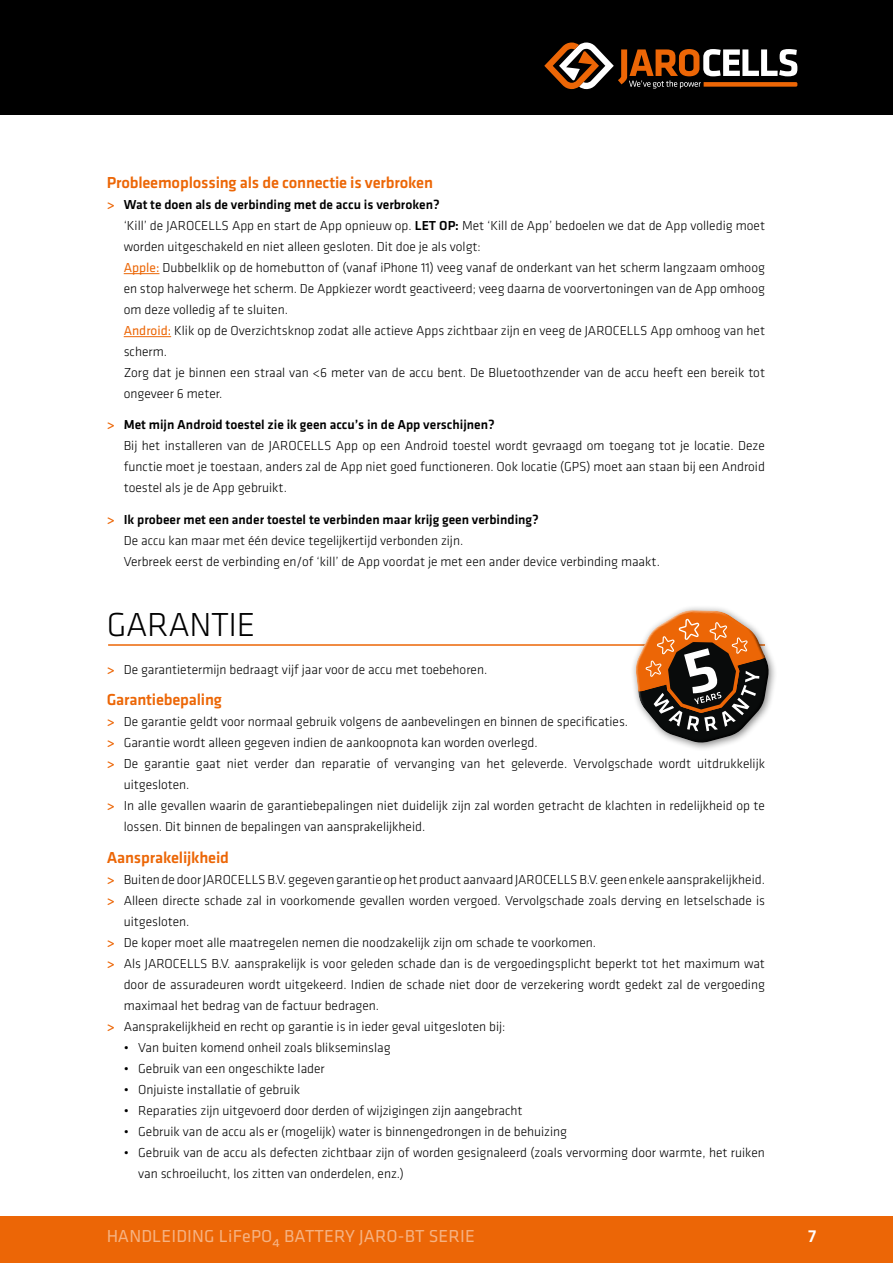
<style>
.page{position:relative;width:893px;height:1263px;background:#fff}
.page>*{position:absolute;margin:0;border:0;box-sizing:border-box;transform-origin:0 0}
.t1{font:300 34.5px "Klavika";letter-spacing:-.01em;color:#000}
.t2{font:18px "Klavika";letter-spacing:.01em;color:#fff}
.t3{font:500 18px "Klavika";color:#fff}
.t4{font:500 16.5px "Klavika";letter-spacing:-.01em;color:#ec6606}
.t5{font:300 13.5px/21px "Klavika";color:#000}
.s1{font-weight:500;color:#ec6606}
.s2{font-weight:500}
.s3{font-weight:400;color:#ec6606}
</style>
<div class="page">
<div style="left:0;top:0;width:893px;height:115px;background:#000"></div>
<div style="left:0;top:1216px;width:893px;height:47px;background:#ec6606"></div>
<svg style="left:544px;top:43px;width:253px;height:46px"></svg>
<hr style="left:124px;top:273px;width:35px;height:1px;background:#ec6606">
<hr style="left:124px;top:336px;width:47px;height:1px;background:#ec6606">
<hr style="left:108px;top:644px;width:657px;height:2px;background:#ec6606">
<svg style="left:617px;top:607px;width:158px;height:142px"></svg>
<p class="t4" style="left:107px;top:173px;width:328px">Probleemoplossing als de connectie is verbroken</p>
<p class="t5" style="left:124px;top:194px;width:643px;text-indent:-17px"><span class="s1">&gt;</span> <span class="s2">Wat te doen als de verbinding met de accu is verbroken?<br></span>‘Kill’ de JAROCELLS App en start de App opnieuw op. <span class="s2">LET OP:</span> Met ‘Kill de App’ bedoelen we dat de App volledig moet worden uitgeschakeld en niet alleen gesloten. Dit doe je als volgt:<br><span class="s3">Apple:</span> Dubbelklik op de homebutton of (vanaf iPhone 11) veeg vanaf de onderkant van het scherm langzaam omhoog en stop halverwege het scherm. De Appkiezer wordt geactiveerd; veeg daarna de voorvertoningen van de App omhoog om deze volledig af te sluiten.<br><span class="s3">Android:</span> Klik op de Overzichtsknop zodat alle actieve Apps zichtbaar zijn en veeg de JAROCELLS App omhoog van het scherm.<br>Zorg dat je binnen een straal van &lt;6 meter van de accu bent. De Bluetoothzender van de accu heeft een bereik tot ongeveer 6 meter.</p>
<p class="t5" style="left:124px;top:415px;width:643px;text-indent:-17px"><span class="s1">&gt;</span> <span class="s2">Met mijn Android toestel zie ik geen accu’s in de App verschijnen?<br></span>Bij het installeren van de JAROCELLS App op een Android toestel wordt gevraagd om toegang tot je locatie. Deze functie moet je toestaan, anders zal de App niet goed functioneren. Ook locatie (GPS) moet aan staan bij een Android toestel als je de App gebruikt.</p>
<p class="t5" style="left:124px;top:509px;width:538px;text-indent:-17px"><span class="s1">&gt;</span> <span class="s2">Ik probeer met een ander toestel te verbinden maar krijg geen verbinding?<br></span>De accu kan maar met één device tegelijkertijd verbonden zijn.<br>Verbreek eerst de verbinding en/of ‘kill’ de App voordat je met een ander device verbinding maakt.</p>
<h1 class="t1" style="left:107px;top:606px;width:150px">GARANTIE</h1>
<p class="t5" style="left:107px;top:659px;width:382px"><span class="s1">&gt;</span> De garantietermijn bedraagt vijf jaar voor de accu met toebehoren.</p>
<p class="t4" style="left:107px;top:691px;width:117px">Garantiebepaling</p>
<p class="t5" style="left:107px;top:711px;width:523px"><span class="s1">&gt;</span> De garantie geldt voor normaal gebruik volgens de aanbevelingen en binnen de specificaties.</p>
<p class="t5" style="left:107px;top:732px;width:433px"><span class="s1">&gt;</span> Garantie wordt alleen gegeven indien de aankoopnota kan worden overlegd.</p>
<p class="t5" style="left:107px;top:753px;width:660px"><span class="s1">&gt;</span> De garantie gaat niet verder dan reparatie of vervanging van het geleverde. Vervolgschade wordt uitdrukkelijk</p>
<p class="t5" style="left:124px;top:774px;width:67px">uitgesloten.</p>
<p class="t5" style="left:107px;top:795px;width:660px"><span class="s1">&gt;</span> In alle gevallen waarin de garantiebepalingen niet duidelijk zijn zal worden getracht de klachten in redelijkheid op te</p>
<p class="t5" style="left:124px;top:816px;width:303px">lossen. Dit binnen de bepalingen van aansprakelijkheid.</p>
<p class="t4" style="left:107px;top:848px;width:124px">Aansprakelijkheid</p>
<p class="t5" style="left:107px;top:869px;width:660px"><span class="s1">&gt;</span> Buiten de door JAROCELLS B.V. gegeven garantie op het product aanvaard JAROCELLS B.V. geen enkele aansprakelijkheid.</p>
<p class="t5" style="left:107px;top:890px;width:660px"><span class="s1">&gt;</span> Alleen directe schade zal in voorkomende gevallen worden vergoed. Vervolgschade zoals derving en letselschade is</p>
<p class="t5" style="left:124px;top:911px;width:67px">uitgesloten.</p>
<p class="t5" style="left:107px;top:932px;width:491px"><span class="s1">&gt;</span> De koper moet alle maatregelen nemen die noodzakelijk zijn om schade te voorkomen.</p>
<p class="t5" style="left:107px;top:953px;width:660px"><span class="s1">&gt;</span> Als JAROCELLS B.V. aansprakelijk is voor geleden schade dan is de vergoedingsplicht beperkt tot het maximum wat</p>
<p class="t5" style="left:124px;top:974px;width:643px">door de assuradeuren wordt uitgekeerd. Indien de schade niet door de verzekering wordt gedekt zal de vergoeding</p>
<p class="t5" style="left:124px;top:995px;width:257px">maximaal het bedrag van de factuur bedragen.</p>
<p class="t5" style="left:107px;top:1016px;width:400px"><span class="s1">&gt;</span> Aansprakelijkheid en recht op garantie is in ieder geval uitgesloten bij:</p>
<p class="t5" style="left:124px;top:1037px;width:268px">• Van buiten komend onheil zoals blikseminslag</p>
<p class="t5" style="left:124px;top:1058px;width:203px">• Gebruik van een ongeschikte lader</p>
<p class="t5" style="left:124px;top:1079px;width:178px">• Onjuiste installatie of gebruik</p>
<p class="t5" style="left:124px;top:1100px;width:400px">• Reparaties zijn uitgevoerd door derden of wijzigingen zijn aangebracht</p>
<p class="t5" style="left:124px;top:1121px;width:445px">• Gebruik van de accu als er (mogelijk) water is binnengedrongen in de behuizing</p>
<p class="t5" style="left:138px;top:1142px;width:628px;text-indent:-14px">• Gebruik van de accu als defecten zichtbaar zijn of worden gesignaleerd (zoals vervorming door warmte, het ruiken van schroeilucht, los zitten van onderdelen, enz.)</p>
<h2 class="t2" style="left:106px;top:1227px;width:370px">HANDLEIDING LiFePO<sub>4</sub> BATTERY JARO-BT SERIE</h2>
<h2 class="t3" style="left:808px;top:1227px;width:10px">7</h2>
</div>
